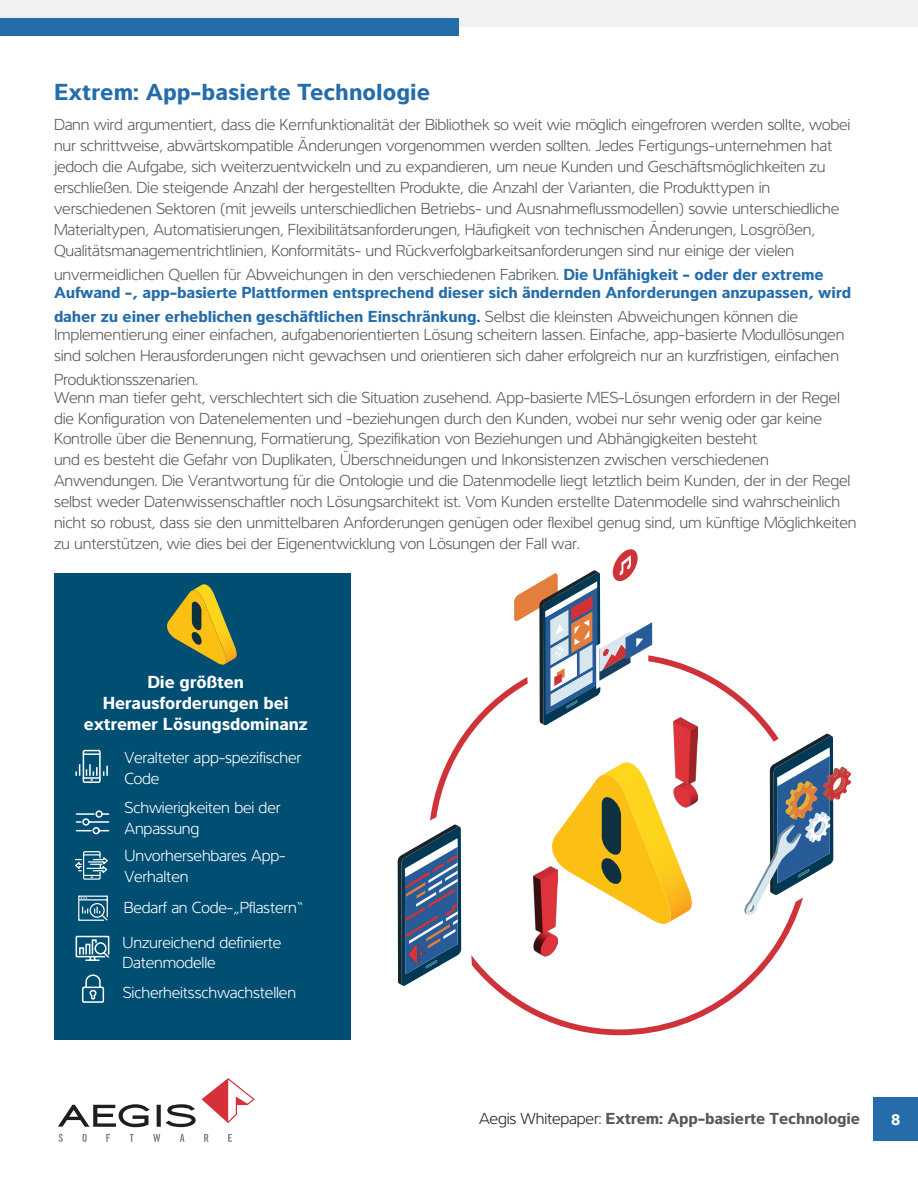
<style>
.page{position:relative;width:918px;height:1188px;background:#fff}
.page>*{position:absolute;margin:0;border:0;box-sizing:border-box;transform-origin:0 0}
.Body_Copy{font:700 24px "Interval Pro";color:#246daa}
.Body_Copy-2{font:700 18px/21px "Interval Pro";letter-spacing:-.01em;color:#fff;text-align:center}
.Body_Copy-3{font:300 16.5px/21px "Interval Pro";letter-spacing:-.01em;color:#57585a}
.Body_Copy-4{font:700 16.5px/17.5px "Interval Pro";letter-spacing:-.01em;color:#246daa}
.Body_Copy-5{font:300 16.5px/21px "Interval Pro";letter-spacing:-.01em;color:#fff}
.t1{font:700 16.5px "Interval Pro";letter-spacing:-.01em;color:#57585a}
.t2{font:700 16.5px "Interval Pro";color:#fff}
.s1{font-weight:300;color:#57585a}
.s2{font-weight:700;color:#246daa}
.s3{font-weight:300;color:#231f20}
</style>
<div class="page">
<svg style="left:202px;top:1078px;width:53px;height:45px"></svg>
<svg style="left:59px;top:1134px;width:4px;height:8px"></svg>
<svg style="left:82px;top:1134px;width:5px;height:8px"></svg>
<svg style="left:106px;top:1134px;width:4px;height:8px"></svg>
<svg style="left:130px;top:1134px;width:4px;height:8px"></svg>
<svg style="left:153px;top:1134px;width:7px;height:8px"></svg>
<svg style="left:180px;top:1134px;width:4px;height:8px"></svg>
<svg style="left:204px;top:1134px;width:4px;height:8px"></svg>
<svg style="left:228px;top:1134px;width:4px;height:8px"></svg>
<svg style="left:157px;top:1105px;width:4px;height:22px"></svg>
<svg style="left:58px;top:1104px;width:92px;height:23px"></svg>
<svg style="left:166px;top:1104px;width:30px;height:23px"></svg>
<div style="left:0;top:0;width:918px;height:27px;background:#f0f1f2"></div>
<div style="left:0;top:18px;width:459px;height:18px;background:#246daa"></div>
<div style="left:874px;top:1097px;width:44px;height:43px;background:#246daa"></div>
<svg style="left:493px;top:987px;width:253px;height:48px"></svg>
<svg style="left:398px;top:549px;width:453px;height:438px"></svg>
<img style="left:674px;top:718px;width:24px;height:89px">
<img style="left:534px;top:867px;width:23px;height:89px">
<img style="left:408px;top:943px;width:18px;height:20px">
<div style="left:54px;top:573px;width:297px;height:467px;background:#004f73"></div>
<svg style="left:167px;top:584px;width:70px;height:81px"></svg>
<div style="left:83px;top:750px;width:18px;height:33px;border:2px solid #fff"></div>
<svg style="left:83px;top:753px;width:18px;height:2px"></svg>
<svg style="left:75px;top:764px;width:33px;height:17px"></svg>
<svg style="left:75px;top:935px;width:35px;height:26px"></svg>
<svg style="left:75px;top:810px;width:35px;height:25px"></svg>
<svg style="left:82px;top:974px;width:23px;height:29px"></svg>
<div style="left:83px;top:851px;width:18px;height:29px;border:1px solid #fff"></div>
<svg style="left:75px;top:854px;width:33px;height:24px"></svg>
<svg style="left:78px;top:895px;width:30px;height:26px"></svg>
<p class="Body_Copy" style="left:54px;top:73px;width:378px">Extrem: App-basierte Technologie</p>
<p class="Body_Copy-3" style="left:54px;top:114px;width:798px">Dann wird argumentiert, dass die Kernfunktionalität der Bibliothek so weit wie möglich eingefroren werden sollte, wobei nur schrittweise, abwärtskompatible Änderungen vorgenommen werden sollten. Jedes Fertigungs-unternehmen hat jedoch die Aufgabe, sich weiterzuentwickeln und zu expandieren, um neue Kunden und Geschäftsmöglichkeiten zu erschließen. Die steigende Anzahl der hergestellten Produkte, die Anzahl der Varianten, die Produkttypen in verschiedenen Sektoren (mit jeweils unterschiedlichen Betriebs- und Ausnahmeflussmodellen) sowie unterschiedliche Materialtypen, Automatisierungen, Flexibilitätsanforderungen, Häufigkeit von technischen Änderungen, Losgrößen, Qualitätsmanagementrichtlinien, Konformitäts- und Rückverfolgbarkeitsanforderungen sind nur einige der vielen</p>
<p class="Body_Copy-4" style="left:54px;top:266px;width:799px"><span class="s1">unvermeidlichen Quellen für Abweichungen in den verschiedenen Fabriken.</span> Die Unfähigkeit - oder der extreme<br>Aufwand -, app-basierte Plattformen entsprechend dieser sich ändernden Anforderungen anzupassen, wird</p>
<p class="Body_Copy-3" style="left:54px;top:308px;width:792px;line-height:17.5px"><span class="s2">daher zu einer erheblichen geschäftlichen Einschränkung.</span> Selbst die kleinsten Abweichungen können die<br>Implementierung einer einfachen, aufgabenorientierten Lösung scheitern lassen. Einfache, app-basierte Modullösungen</p>
<p class="Body_Copy-3" style="left:54px;top:343px;width:787px;line-height:24.3px">sind solchen Herausforderungen nicht gewachsen und orientieren sich daher erfolgreich nur an kurzfristigen, einfachen<br>Produktionsszenarien.</p>
<p class="Body_Copy-3" style="left:54px;top:386px;width:804px">Wenn man tiefer geht, verschlechtert sich die Situation zusehend. App-basierte MES-Lösungen erfordern in der Regel die Konfiguration von Datenelementen und -beziehungen durch den Kunden, wobei nur sehr wenig oder gar keine Kontrolle über die Benennung, Formatierung, Spezifikation von Beziehungen und Abhängigkeiten besteht<br>und es besteht die Gefahr von Duplikaten, Überschneidungen und Inkonsistenzen zwischen verschiedenen Anwendungen. Die Verantwortung für die Ontologie und die Datenmodelle liegt letztlich beim Kunden, der in der Regel selbst weder Datenwissenschaftler noch Lösungsarchitekt ist. Vom Kunden erstellte Datenmodelle sind wahrscheinlich nicht so robust, dass sie den unmittelbaren Anforderungen genügen oder flexibel genug sind, um künftige Möglichkeiten zu unterstützen, wie dies bei der Eigenentwicklung von Lösungen der Fall war.</p>
<p class="Body_Copy-2" style="left:84px;top:671px;width:225px">Die größten<br>Herausforderungen bei extremer Lösungsdominanz</p>
<p class="Body_Copy-5" style="left:124px;top:747px;width:178px">Veralteter app-spezifischer<br>Code</p>
<p class="Body_Copy-5" style="left:124px;top:797px;width:158px">Schwierigkeiten bei der<br>Anpassung</p>
<p class="Body_Copy-5" style="left:124px;top:845px;width:163px">Unvorhersehbares App-<br>Verhalten</p>
<p class="Body_Copy-5" style="left:122px;top:890px;width:182px;line-height:35px">Bedarf an Code-„Pflastern“<br>Unzureichend definierte</p>
<p class="Body_Copy-5" style="left:122px;top:947px;width:175px;line-height:30.2px">Datenmodelle<br>Sicherheitsschwachstellen</p>
<p class="t1" style="left:479px;top:1105px;width:383px"><span class="s3">Aegis Whitepaper:</span> Extrem: App-basierte Technologie</p>
<p class="t2" style="left:891px;top:1107px;width:11px">8</p>
</div>
